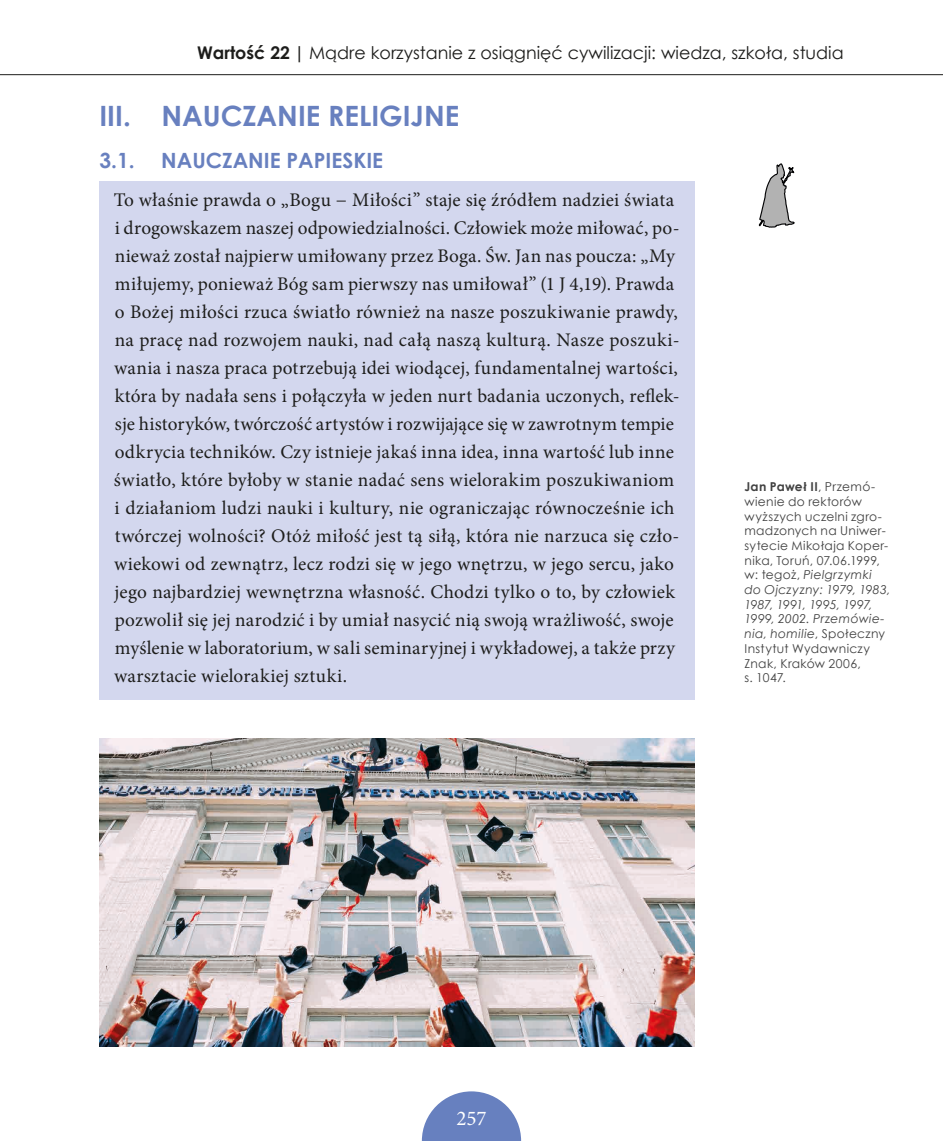
<style>
.page{position:relative;width:943px;height:1141px;background:#fff}
.page>*{position:absolute;margin:0;border:0;box-sizing:border-box;transform-origin:0 0}
.t1{font:700 28px "Century Gothic";color:#6880bf}
.t2{font:700 21px "Century Gothic";color:#6880bf}
.t3{font:21px "Minion Pro";color:#fff}
.t4{font:19.25px/28px "Minion Pro";letter-spacing:.015em;color:#1d1d1b}
.t5{font:17.5px "Century Gothic";color:#1d1d1b}
.t6{font:12.25px/14.7px "Century Gothic";letter-spacing:.025em;color:#414141}
.s1{font-weight:700}
.s2{font-style:italic}
</style>
<div class="page">
<div style="left:99px;top:181px;width:595px;height:519px;background:#d3d7ee"></div>
<svg style="left:758px;top:163px;width:36px;height:65px"></svg>
<img style="left:99px;top:738px;width:595px;height:308px">
<hr style="left:0;top:74px;width:943px;height:1px;background:#1d1d1b">
<svg style="left:422px;top:1091px;width:99px;height:50px"></svg>
<p class="t5" style="left:197px;top:41px;width:648px"><span class="s1">Wartość 22 |</span> Mądre korzystanie z osiągnięć cywilizacji: wiedza, szkoła, studia</p>
<h1 class="t1" style="left:99px;top:94px;width:361px">III. NAUCZANIE RELIGIJNE</h1>
<p class="t2" style="left:99px;top:144px;width:37px">3.1.</p>
<p class="t2" style="left:161px;top:144px;width:223px">NAUCZANIE PAPIESKIE</p>
<p class="t4" style="left:114px;top:186px;width:567px">To właśnie prawda o „Bogu − Miłości” staje się źródłem nadziei świata i drogowskazem naszej odpowiedzialności. Człowiek może miłować, po‑ nieważ został najpierw umiłowany przez Boga. Św. Jan nas poucza: „My miłujemy, ponieważ Bóg sam pierwszy nas umiłował” (1 J 4,19). Prawda o Bożej miłości rzuca światło również na nasze poszukiwanie prawdy, na pracę nad rozwojem nauki, nad całą naszą kulturą. Nasze poszuki‑ wania i nasza praca potrzebują idei wiodącej, fundamentalnej wartości, która by nadała sens i połączyła w jeden nurt badania uczonych, reflek‑ sje historyków, twórczość artystów i rozwijające się w zawrotnym tempie odkrycia techników. Czy istnieje jakaś inna idea, inna wartość lub inne światło, które byłoby w stanie nadać sens wielorakim poszukiwaniom i działaniom ludzi nauki i kultury, nie ograniczając równocześnie ich twórczej wolności? Otóż miłość jest tą siłą, która nie narzuca się czło‑ wiekowi od zewnątrz, lecz rodzi się w jego wnętrzu, w jego sercu, jako jego najbardziej wewnętrzna własność. Chodzi tylko o to, by człowiek pozwolił się jej narodzić i by umiał nasycić nią swoją wrażliwość, swoje myślenie w laboratorium, w sali seminaryjnej i wykładowej, a także przy warsztacie wielorakiej sztuki.</p>
<p class="t6" style="left:744px;top:479px;width:148px"><span class="s1">Jan Paweł II</span>, Przemó‑ wienie do rektorów wyższych uczelni zgro‑ madzonych na Uniwer‑ sytecie Mikołaja Koper‑ nika, Toruń, 07.06.1999, w: tegoż, <span class="s2">Pielgrzymki do Ojczyzny: 1979, 1983,<br>1987, 1991, 1995, 1997,<br>1999, 2002. Przemówie&shy;nia, homilie</span>, Społeczny<br>Instytut Wydawniczy<br>Znak, Kraków 2006,<br>s. 1047.</p>
<p class="t3" style="left:456px;top:1104px;width:32px">257</p>
</div>
